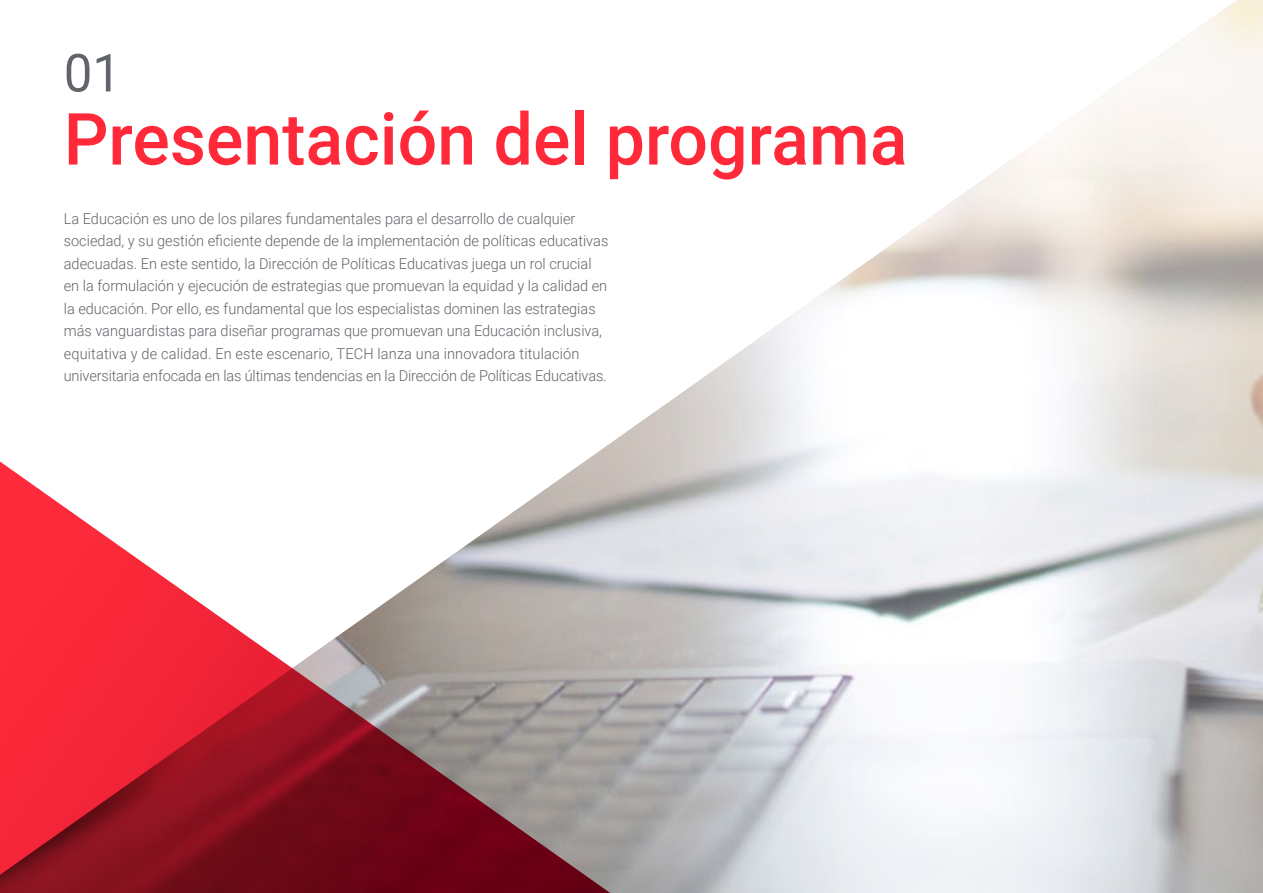
<style>
.page{position:relative;width:1263px;height:893px;background:#fff}
.page>*{position:absolute;margin:0;border:0;box-sizing:border-box;transform-origin:0 0}
.t1{font:500 72px "Roboto";color:#ff293a}
.t2{font:52.5px "Roboto";color:#61646a}
.t3{font:300 15px/22.5px "Roboto";color:#61646a}
</style>
<div class="page">
<img style="left:607px;top:0;width:656px;height:893px">
<svg style="left:0;top:446px;width:640px;height:447px"></svg>
<h2 class="t2" style="left:64px;top:36px;width:59px">01</h2>
<h1 class="t1" style="left:64px;top:89px;width:845px">Presentación del programa</h1>
<p class="t3" style="left:64px;top:207px;width:546px">La Educación es uno de los pilares fundamentales para el desarrollo de cualquier sociedad, y su gestión eficiente depende de la implementación de políticas educativas adecuadas. En este sentido, la Dirección de Políticas Educativas juega un rol crucial en la formulación y ejecución de estrategias que promuevan la equidad y la calidad en la educación. Por ello, es fundamental que los especialistas dominen las estrategias más vanguardistas para diseñar programas que promuevan una Educación inclusiva, equitativa y de calidad. En este escenario, TECH lanza una innovadora titulación universitaria enfocada en las últimas tendencias en la Dirección de Políticas Educativas.</p>
</div>
